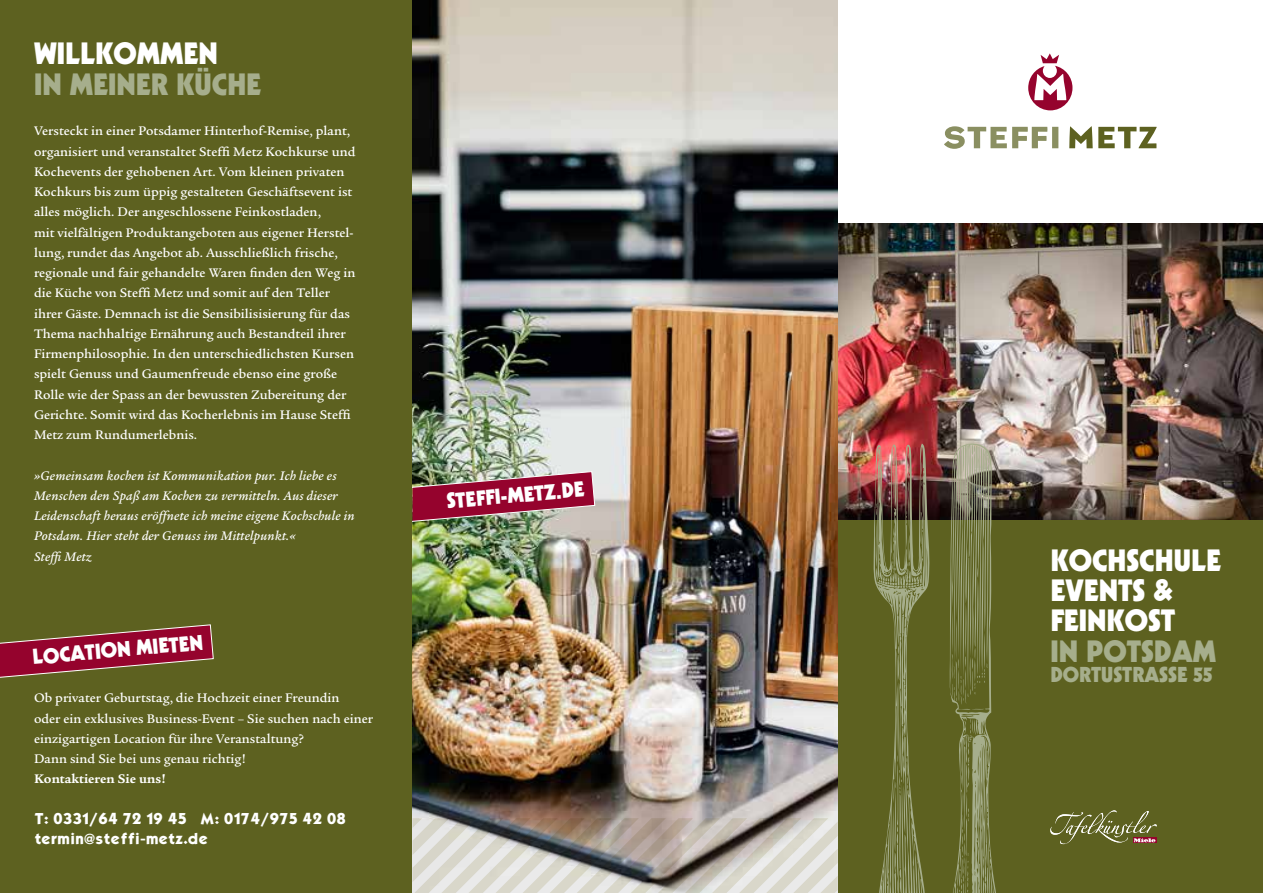
<style>
.page{position:relative;width:1263px;height:893px;background:#fff}
.page>*{position:absolute;margin:0;border:0;box-sizing:border-box;transform-origin:0 0}
.t1{font:900 30px/30.3px "Kabel";color:#fff}
.t2{font:900 30px "Kabel";color:#a6ae8c}
.t3{font:900 21px "Kabel";color:#fff}
.t4{font:900 21px "Kabel";color:#a6ae8c}
.t5{font:500 13.5px/20.2px "Legacy Serif";color:#fff}
.t6{font:italic 500 13.5px/20.2px "Legacy Serif";letter-spacing:.015em;color:#fff}
.t7{font:700 13.5px/20.2px "Kabel";color:#fff}
.t8{font:700 13.5px "Legacy Serif";color:#fff}
</style>
<div class="page">
<img style="left:838px;top:223px;width:425px;height:297px">
<div style="left:838px;top:520px;width:425px;height:373px;background:#5d6120"></div>
<div style="left:0;top:0;width:412px;height:893px;background:#5d6120"></div>
<img style="left:412px;top:0;width:426px;height:818px">
<svg style="left:412px;top:818px;width:426px;height:75px;background:#b9b4ae"></svg>
<img style="left:412px;top:471px;width:183px;height:60px">
<svg style="left:872px;top:443px;width:58px;height:450px"></svg>
<svg style="left:948px;top:441px;width:51px;height:452px"></svg>
<svg style="left:0;top:624px;width:214px;height:54px"></svg>
<svg style="left:944px;top:126px;width:114px;height:23px"></svg>
<svg style="left:1069px;top:126px;width:88px;height:22px"></svg>
<svg style="left:1028px;top:53px;width:44px;height:57px"></svg>
<svg style="left:1050px;top:810px;width:107px;height:34px"></svg>
<h1 class="t1" style="left:34px;top:38px;width:185px">WILLKOMMEN</h1>
<h1 class="t2" style="left:34px;top:65px;width:229px">IN MEINER KÜCHE</h1>
<p class="t5" style="left:34px;top:121px;width:323px">Versteckt in einer Potsdamer Hinterhof-Remise, plant, organisiert und veranstaltet Steffi Metz Kochkurse und Kochevents der gehobenen Art. Vom kleinen privaten Kochkurs bis zum üppig gestalteten Geschäftsevent ist alles möglich. Der angeschlossene Feinkostladen,<br>mit vielfältigen Produktangeboten aus eigener Herstel&shy;lung, rundet das Angebot ab. Ausschließlich frische, regionale und fair gehandelte Waren finden den Weg in die Küche von Steffi Metz und somit auf den Teller ihrer Gäste. Demnach ist die Sensibilisisierung für das Thema nachhaltige Ernährung auch Bestandteil ihrer Firmenphilosophie. In den unterschiedlichsten Kursen spielt Genuss und Gaumenfreude ebenso eine große Rolle wie der Spass an der bewussten Zubereitung der Gerichte. Somit wird das Kocherlebnis im Hause Steffi Metz zum Rundumerlebnis.</p>
<p class="t6" style="left:34px;top:465px;width:322px">»Gemeinsam kochen ist Kommunikation pur. Ich liebe es Menschen den Spaß am Kochen zu vermitteln. Aus dieser Leidenschaft heraus eröffnete ich meine eigene Kochschule in Potsdam. Hier steht der Genuss im Mittelpunkt.«<br>Steffi Metz</p>
<h2 class="t3" style="left:32px;top:644px;width:172px;rotate:-5deg">LOCATION MIETEN</h2>
<p class="t5" style="left:34px;top:688px;width:341px">Ob privater Geburtstag, die Hochzeit einer Freundin<br>oder ein exklusives Business-Event – Sie suchen nach einer einzigartigen Location für ihre Veranstaltung?<br>Dann sind Sie bei uns genau richtig!</p>
<p class="t8" style="left:34px;top:771px;width:134px">Kontaktieren Sie uns!</p>
<p class="t7" style="left:34px;top:808px;width:313px">T: 0331/64 72 19 45 M: 0174/975 42 08 termin@steffi-metz.de</p>
<h2 class="t3" style="left:445px;top:488px;width:140px;rotate:-5deg">STEFFI-METZ.DE</h2>
<h1 class="t1" style="left:1050px;top:544px;width:172px">KOCHSCHULE<br>EVENTS &amp;<br>FEINKOST</h1>
<h1 class="t2" style="left:1050px;top:632px;width:167px">IN POTSDAM</h1>
<h2 class="t4" style="left:1050px;top:661px;width:164px">DORTUSTRASSE 55</h2>
</div>
